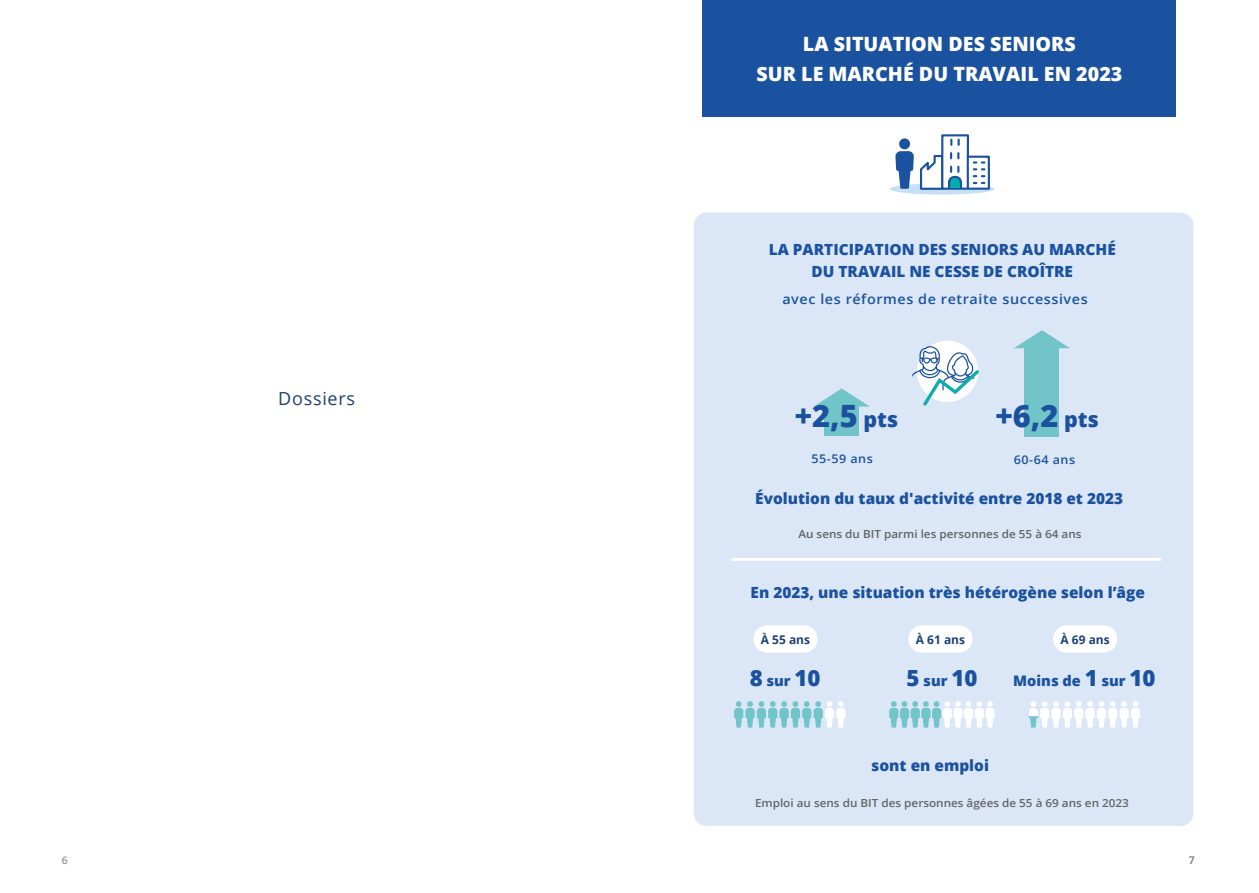
<style>
.page{position:relative;width:1259px;height:893px;background:#fff}
.page>*{position:absolute;margin:0;border:0;box-sizing:border-box;transform-origin:0 0}
.t1{font:800 30.75px "Open Sans";color:#1b529f}
.t2{font:800 22.2px "Open Sans";color:#1b529f}
.t3{font:800 19.65px/30px "Open Sans";color:#fff;text-align:center}
.t4{font:18px "Open Sans";letter-spacing:.04em;color:#1e4075}
.t5{font:800 15.45px/22.2px "Open Sans";color:#1b529f;text-align:center}
.t6{font:800 14.55px "Open Sans";color:#1b529f}
.t7{font:600 13.65px "Open Sans";letter-spacing:.04em;color:#1b529f;scale:1.05 1}
.t8{font:700 12px "Open Sans";color:#1e4176}
.t9{font:600 12px "Open Sans";letter-spacing:.04em;color:#1b529f;scale:1.05 1}
.t10{font:600 11.1px "Open Sans";color:#656464;scale:1.05 1}
.t11{font:600 11.1px "Open Sans";color:#646363;scale:1.05 1}
.t12{font:600 10.5px "Open Sans";color:#929292}
.t13{font:600 10.5px "Open Sans";color:#706f6f}
.s1{font-size:21.3px}
.s2{font-size:14.55px}
.s3{font-size:22.2px}
</style>
<div class="page">
<div style="left:693px;top:212px;width:500px;height:614px;background:#dbe7f7;border-radius:13px"></div>
<div style="left:702px;top:0;width:473px;height:117px;background:#1b529f"></div>
<div style="left:890px;top:183px;width:104px;height:12px;background:#c5e0f6;border-radius:50%"></div>
<hr style="left:731px;top:558px;width:430px;height:3px;background:#fff">
<svg style="left:895px;top:134px;width:95px;height:56px"></svg>
<div style="left:736px;top:711px;width:5px;height:17px;background:#71c4c8"></div>
<hr style="left:748px;top:711px;width:4px;height:17px;background:#71c4c8">
<hr style="left:759px;top:711px;width:4px;height:17px;background:#71c4c8">
<div style="left:770px;top:711px;width:5px;height:17px;background:#71c4c8"></div>
<hr style="left:782px;top:711px;width:4px;height:17px;background:#71c4c8">
<hr style="left:793px;top:711px;width:4px;height:17px;background:#71c4c8">
<div style="left:804px;top:711px;width:5px;height:17px;background:#71c4c8"></div>
<hr style="left:816px;top:711px;width:4px;height:17px;background:#71c4c8">
<div style="left:827px;top:711px;width:5px;height:17px;background:#fff"></div>
<div style="left:838px;top:711px;width:5px;height:17px;background:#fff"></div>
<svg style="left:734px;top:701px;width:111px;height:17px"></svg>
<div style="left:891px;top:711px;width:5px;height:17px;background:#71c4c8"></div>
<div style="left:902px;top:711px;width:5px;height:17px;background:#71c4c8"></div>
<hr style="left:913px;top:711px;width:4px;height:17px;background:#71c4c8">
<div style="left:923px;top:711px;width:5px;height:17px;background:#71c4c8"></div>
<div style="left:934px;top:711px;width:5px;height:17px;background:#71c4c8"></div>
<hr style="left:945px;top:711px;width:4px;height:17px;background:#fff">
<div style="left:955px;top:711px;width:5px;height:17px;background:#fff"></div>
<div style="left:966px;top:711px;width:5px;height:17px;background:#fff"></div>
<hr style="left:977px;top:711px;width:4px;height:17px;background:#fff">
<div style="left:987px;top:711px;width:5px;height:17px;background:#fff"></div>
<svg style="left:889px;top:701px;width:105px;height:17px"></svg>
<div style="left:753px;top:625px;width:64px;height:28px;background:#fff;border-radius:14px"></div>
<div style="left:908px;top:625px;width:64px;height:28px;background:#fff;border-radius:14px"></div>
<div style="left:1053px;top:625px;width:64px;height:28px;background:#fff;border-radius:14px"></div>
<hr style="left:1031px;top:711px;width:4px;height:17px;background:#71c4c8">
<div style="left:1042px;top:711px;width:5px;height:17px;background:#fff"></div>
<div style="left:1053px;top:711px;width:5px;height:17px;background:#fff"></div>
<hr style="left:1065px;top:711px;width:4px;height:17px;background:#fff">
<div style="left:1076px;top:711px;width:5px;height:17px;background:#fff"></div>
<div style="left:1087px;top:711px;width:5px;height:17px;background:#fff"></div>
<hr style="left:1099px;top:711px;width:4px;height:17px;background:#fff">
<div style="left:1110px;top:711px;width:5px;height:17px;background:#fff"></div>
<hr style="left:1122px;top:711px;width:4px;height:17px;background:#fff">
<hr style="left:1133px;top:711px;width:4px;height:17px;background:#fff">
<svg style="left:1028px;top:701px;width:112px;height:17px"></svg>
<div style="left:917px;top:341px;width:61px;height:61px;background:#fff;border-radius:50%"></div>
<div style="left:824px;top:404px;width:35px;height:32px;background:#71c4c8"></div>
<svg style="left:814px;top:388px;width:56px;height:19px"></svg>
<div style="left:1024px;top:345px;width:35px;height:92px;background:#71c4c8"></div>
<svg style="left:1014px;top:330px;width:56px;height:18px"></svg>
<svg style="left:912px;top:346px;width:67px;height:60px"></svg>
<p class="t3" style="left:756px;top:28px;width:367px">LA SITUATION DES SENIORS<br>SUR LE MARCHÉ DU TRAVAIL EN 2023</p>
<p class="t5" style="left:769px;top:238px;width:348px">LA PARTICIPATION DES SENIORS AU MARCHÉ<br>DU TRAVAIL NE CESSE DE CROÎTRE</p>
<p class="t4" style="left:278px;top:386px;width:78px">Dossiers</p>
<p class="t7" style="left:782px;top:290px;width:292px">avec les réformes de retraite successives</p>
<h1 class="t1" style="left:794px;top:393px;width:105px">+2,5 <span class="s1">pts</span></h1>
<h1 class="t1" style="left:995px;top:393px;width:105px">+6,2 <span class="s1">pts</span></h1>
<p class="t9" style="left:811px;top:450px;width:60px">55-59 ans</p>
<p class="t9" style="left:1013px;top:451px;width:60px">60-64 ans</p>
<p class="t5" style="left:755px;top:487px;width:369px">Évolution du taux d'activité entre 2018 et 2023</p>
<p class="t11" style="left:798px;top:526px;width:271px">Au sens du BIT parmi les personnes de 55 à 64 ans</p>
<p class="t5" style="left:750px;top:580px;width:396px">En 2023, une situation très hétérogène selon l’âge</p>
<p class="t8" style="left:761px;top:631px;width:51px">À 55 ans</p>
<p class="t8" style="left:916px;top:631px;width:51px">À 61 ans</p>
<p class="t8" style="left:1060px;top:631px;width:51px">À 69 ans</p>
<h2 class="t2" style="left:749px;top:661px;width:72px">8 <span class="s2">sur</span> 10</h2>
<h2 class="t2" style="left:906px;top:661px;width:72px">5 <span class="s2">sur</span> 10</h2>
<p class="t6" style="left:1013px;top:669px;width:144px">Moins de <span class="s3">1</span> sur <span class="s3">10</span></p>
<p class="t5" style="left:871px;top:753px;width:119px">sont en emploi</p>
<p class="t10" style="left:755px;top:795px;width:358px">Emploi au sens du BIT des personnes âgées de 55 à 69 ans en 2023</p>
<p class="t12" style="left:62px;top:853px;width:7px">6</p>
<p class="t13" style="left:1188px;top:853px;width:7px">7</p>
</div>
